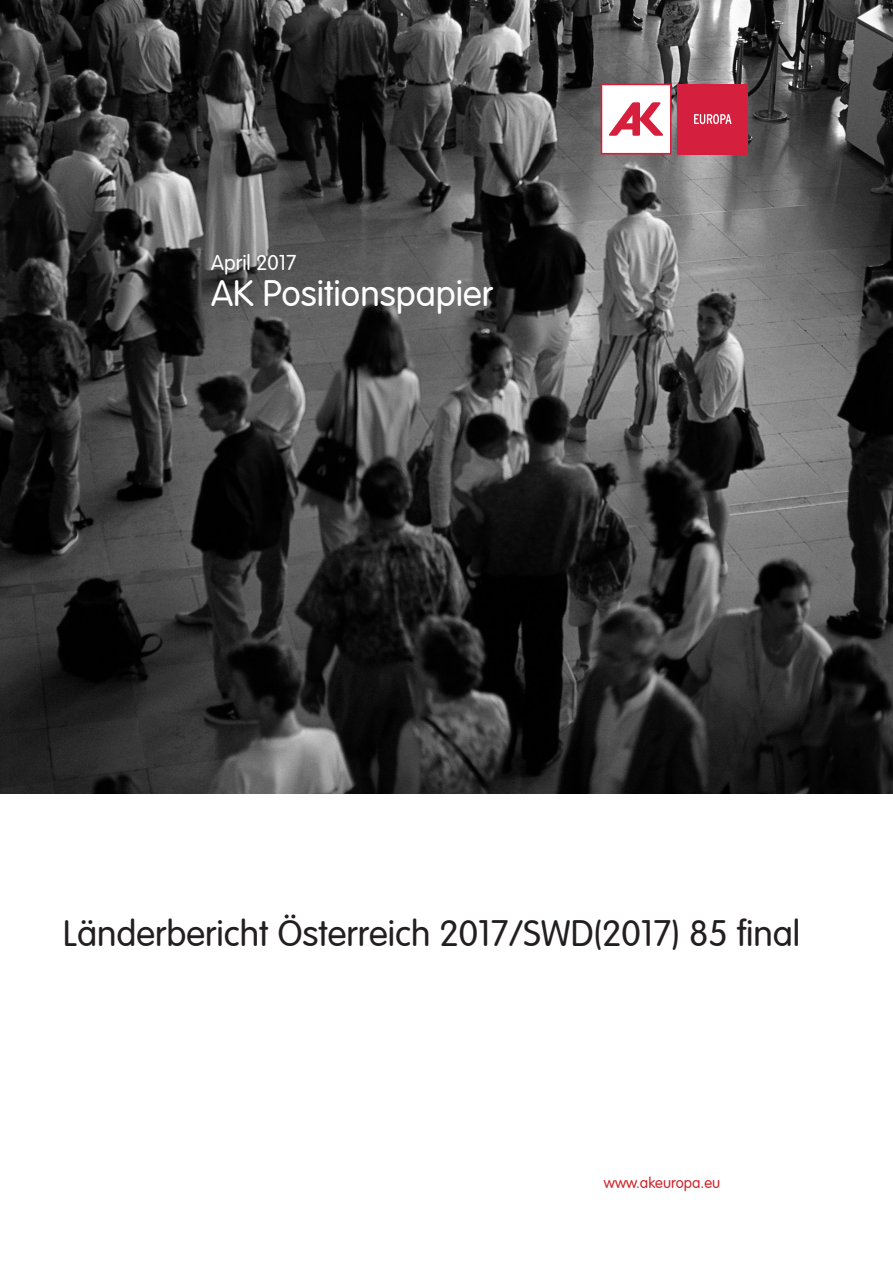
<style>
.page{position:relative;width:893px;height:1263px;background:#fff}
.page>*{position:absolute;margin:0;border:0;box-sizing:border-box;transform-origin:0 0}
.t1{font:300 36px "VAG Rounded LT";color:#231f20}
._1_BODY{font:300 36px "VAG Rounded LT";color:#fff}
._1_BODY-2{font:300 21px "VAG Rounded LT";color:#fff}
._1_BODY-3{font:300 15px "VAG Rounded LT";color:#d1232a}
</style>
<div class="page">
<img style="left:0;top:0;width:893px;height:793px">
<svg style="left:601px;top:84px;width:70px;height:70px"></svg>
<div style="left:677px;top:84px;width:71px;height:70px;background:#d41f3e"></div>
<svg style="left:694px;top:114px;width:38px;height:10px"></svg>
<p class="_1_BODY-2" style="left:211px;top:251px;width:87px">April 2017</p>
<p class="_1_BODY" style="left:211px;top:273px;width:283px">AK Positionspapier</p>
<p class="t1" style="left:63px;top:913px;width:738px">Länderbericht Österreich 2017/SWD(2017) 85 final</p>
<p class="_1_BODY-3" style="left:604px;top:1174px;width:118px">www.akeuropa.eu</p>
</div>
